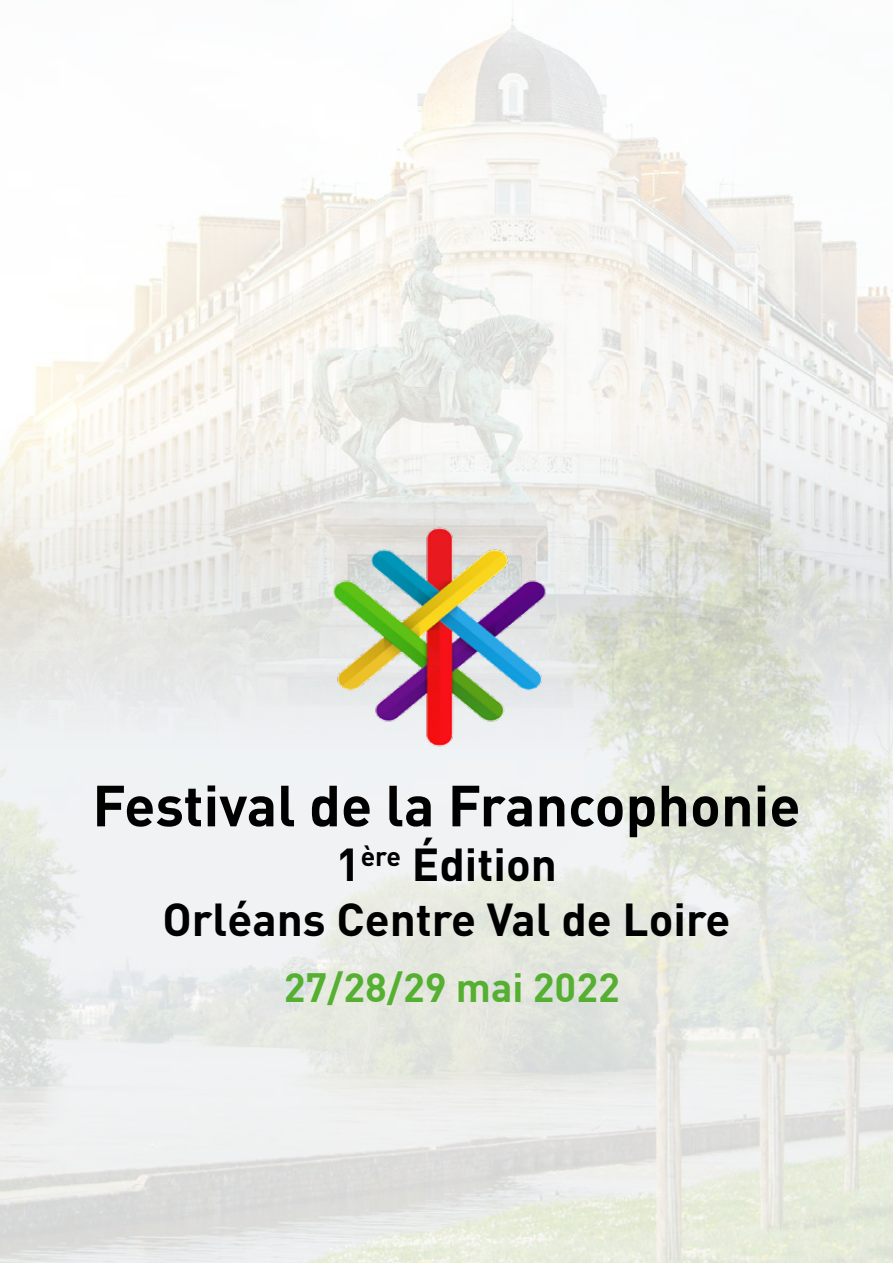
<style>
.page{position:relative;width:893px;height:1263px;background:#fff}
.page>*{position:absolute;margin:0;border:0;box-sizing:border-box;transform-origin:0 0}
.t1{font:700 57px "DIN";color:#000}
.t2{font:700 45.6px/54.8px "DIN";color:#000;text-align:center}
.t3{font:700 40.05px "DIN Offc";color:#55af31}
</style>
<div class="page">
<img style="left:0;top:18px;width:893px;height:759px">
<img style="left:308px;top:518px;width:264px;height:237px">
<p class="t1" style="left:92px;top:768px;width:710px">Festival de la Francophonie</p>
<p class="t2" style="left:162px;top:835px;width:569px">1<sup>ère</sup> Édition<br>Orléans Centre Val de Loire</p>
<p class="t3" style="left:284px;top:961px;width:338px">27/28/29 mai 2022</p>
</div>
